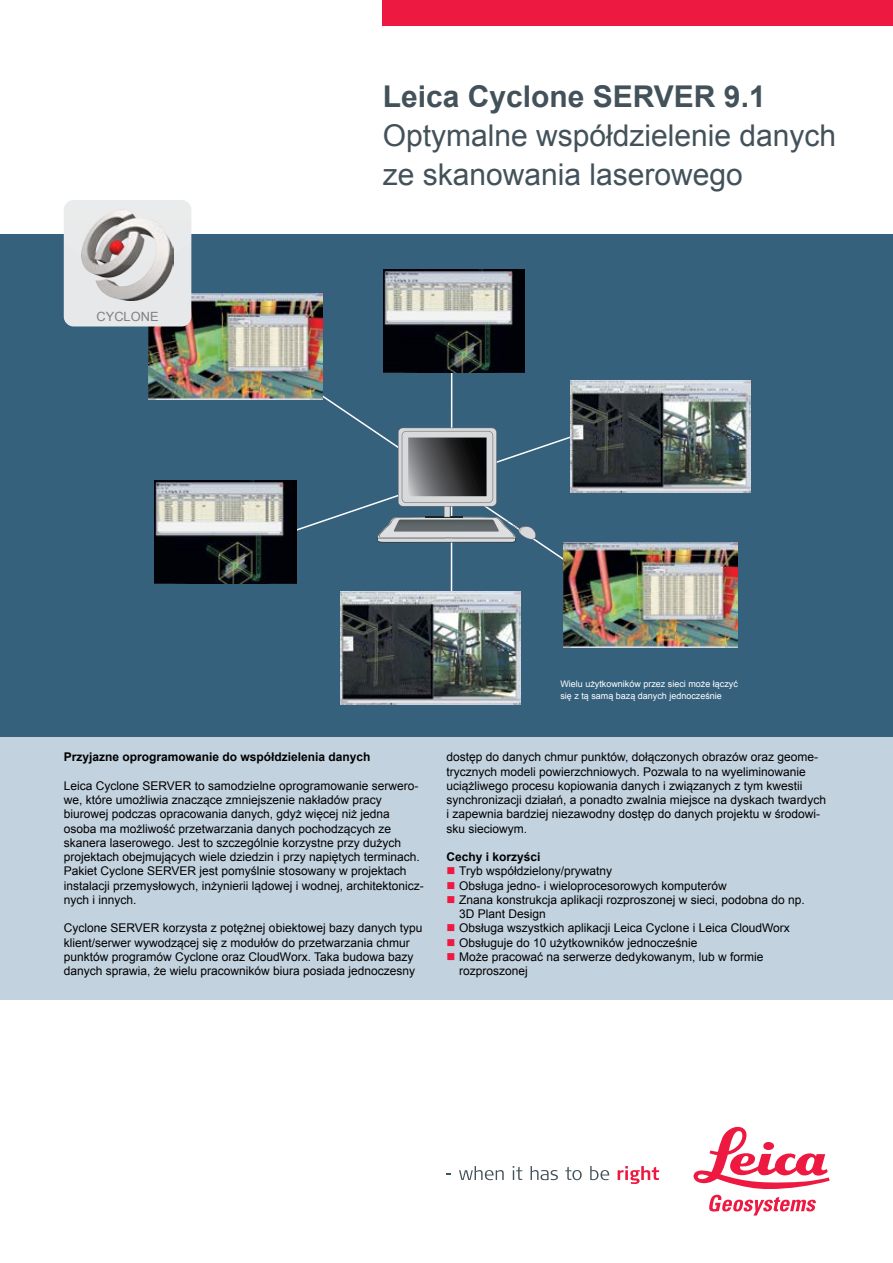
<style>
.page{position:relative;width:893px;height:1263px;background:#fff}
.page>*{position:absolute;margin:0;border:0;box-sizing:border-box;transform-origin:0 0}
.t1{font:30px/39px "Arial";color:#43525a}
.t2{font:700 30px "Arial";color:#43525a}
.t3{font:12.75px "Arial";color:#808080}
.t4{font:12px/14.2px "Arial";color:#000}
.t5{font:700 12px "Arial";color:#000}
.t6{font:9px/12px "Arial";color:#fff}
.s1{color:#ed1941}
</style>
<div class="page">
<div style="left:383px;top:0;width:510px;height:26px;background:#ed1941"></div>
<svg style="left:459px;top:1166px;width:45px;height:14px"></svg>
<svg style="left:513px;top:1166px;width:9px;height:14px"></svg>
<svg style="left:531px;top:1166px;width:27px;height:14px"></svg>
<svg style="left:565px;top:1167px;width:17px;height:13px"></svg>
<svg style="left:590px;top:1166px;width:19px;height:14px"></svg>
<svg style="left:618px;top:1166px;width:41px;height:18px"></svg>
<svg style="left:693px;top:1127px;width:136px;height:62px"></svg>
<svg style="left:709px;top:1195px;width:107px;height:20px"></svg>
<div style="left:0;top:624px;width:893px;height:375px;background:#c3d2df"></div>
<div style="left:0;top:234px;width:893px;height:502px;background:#35617d"></div>
<svg style="left:307px;top:385px;width:257px;height:190px"></svg>
<hr style="left:451px;top:355px;width:1px;height:276px;background:#fff">
<img style="left:340px;top:592px;width:181px;height:112px">
<img style="left:384px;top:269px;width:141px;height:103px">
<img style="left:155px;top:480px;width:141px;height:104px">
<img style="left:148px;top:294px;width:174px;height:105px">
<img style="left:570px;top:380px;width:180px;height:113px">
<img style="left:564px;top:542px;width:174px;height:106px">
<svg style="left:272px;top:425px;width:331px;height:117px"></svg>
<div style="left:64px;top:200px;width:127px;height:126px;background:#e7e8e9;border-radius:10px"></div>
<img style="left:83px;top:265px;width:90px;height:36px">
<svg style="left:64px;top:201px;width:127px;height:64px"></svg>
<p class="t3" style="left:97px;top:308px;width:64px">CYCLONE</p>
<h1 class="t2" style="left:383px;top:76px;width:384px">Leica Cyclone SERVER 9.1</h1>
<h1 class="t1" style="left:383px;top:116px;width:455px">Optymalne współdzielenie danych ze skanowania laserowego</h1>
<p class="t6" style="left:560px;top:678px;width:179px">Wielu użytkowników przez sieci może łączyć się z tą samą bazą danych jednocześnie</p>
<p class="t5" style="left:64px;top:749px;width:308px">Przyjazne oprogramowanie do współdzielenia danych</p>
<p class="t4" style="left:64px;top:779px;width:362px">Leica Cyclone SERVER to samodzielne oprogramowanie serwero&shy;we, które umożliwia znaczące zmniejszenie nakładów pracy biurowej podczas opracowania danych, gdyż więcej niż jedna osoba ma możliwość przetwarzania danych pochodzących ze skanera laserowego. Jest to szczególnie korzystne przy dużych projektach obejmujących wiele dziedzin i przy napiętych terminach.<br>Pakiet Cyclone SERVER jest pomyślnie stosowany w projektach instalacji przemysłowych, inżynierii lądowej i wodnej, architektonicz&shy;nych i innych.</p>
<p class="t4" style="left:64px;top:921px;width:360px">Cyclone SERVER korzysta z potężnej obiektowej bazy danych typu klient/serwer wywodzącej się z modułów do przetwarzania chmur punktów programów Cyclone oraz CloudWorx. Taka budowa bazy danych sprawia, że wielu pracowników biura posiada jednoczesny</p>
<p class="t4" style="left:446px;top:750px;width:381px">dostęp do danych chmur punktów, dołączonych obrazów oraz geome&shy;trycznych modeli powierzchniowych. Pozwala to na wyeliminowanie uciążliwego procesu kopiowania danych i związanych z tym kwestii synchronizacji działań, a ponadto zwalnia miejsce na dyskach twardych i zapewnia bardziej niezawodny dostęp do danych projektu w środowi&shy;sku sieciowym.</p>
<p class="t5" style="left:446px;top:849px;width:96px">Cechy i korzyści</p>
<p class="t4" style="left:446px;top:864px;width:167px"><span class="s1">■</span> Tryb współdzielony/prywatny</p>
<p class="t4" style="left:446px;top:878px;width:282px"><span class="s1">■</span> Obsługa jedno- i wieloprocesorowych komputerów</p>
<p class="t4" style="left:459px;top:893px;width:347px;text-indent:-13px"><span class="s1">■</span> Znana konstrukcja aplikacji rozproszonej w sieci, podobna do np.<br>3D Plant Design</p>
<p class="t4" style="left:446px;top:921px;width:345px"><span class="s1">■</span> Obsługa wszystkich aplikacji Leica Cyclone i Leica CloudWorx</p>
<p class="t4" style="left:446px;top:935px;width:252px"><span class="s1">■</span> Obsługuje do 10 użytkowników jednocześnie</p>
<p class="t4" style="left:459px;top:950px;width:306px;text-indent:-13px"><span class="s1">■</span> Może pracować na serwerze dedykowanym, lub w formie rozproszonej</p>
</div>
